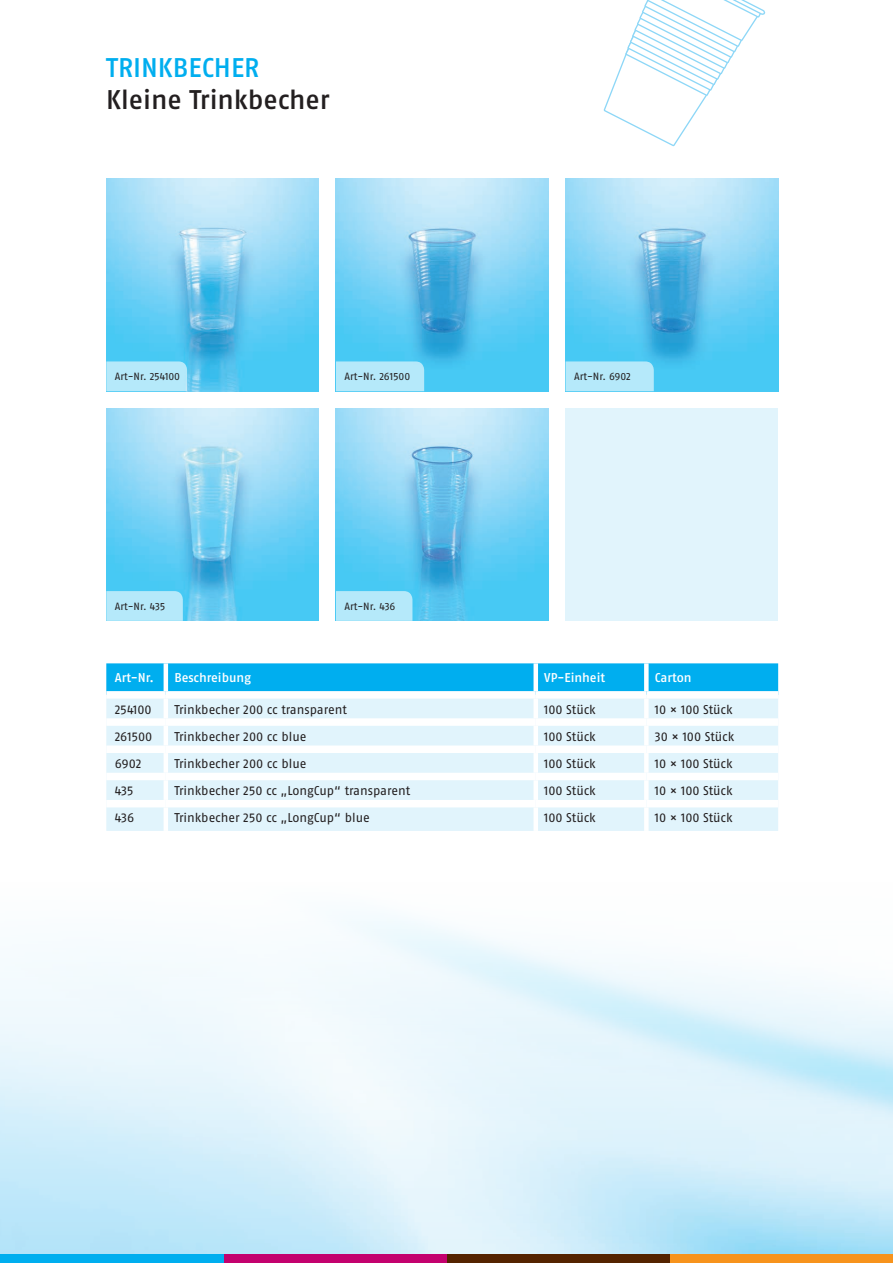
<style>
.page{position:relative;width:893px;height:1263px;background:#fff}
.page>*{position:absolute;margin:0;border:0;box-sizing:border-box;transform-origin:0 0}
.t1{font:27px "Fago No Med Lf";letter-spacing:-.005em;color:#231f20}
.t2{font:27px "Fago No Med Lf";color:#00aeef}
.t3{font:12.75px "Fago No Regular LF";letter-spacing:-.005em;color:#231f20}
.t4{font:12.75px "Fago No Med Lf";letter-spacing:-.005em;color:#fff}
.t5{font:10.5px "Fago No Regular LF";color:#231f20}
.s1{font-family:"Fago No Regular Expert"}
</style>
<div class="page">
<svg style="left:603px;top:0;width:163px;height:146px"></svg>
<img style="left:106px;top:408px;width:213px;height:213px">
<svg style="left:106px;top:591px;width:77px;height:30px;background:#b2e8f9"></svg>
<img style="left:336px;top:408px;width:213px;height:213px">
<svg style="left:336px;top:591px;width:76px;height:30px;background:#b3e8f9"></svg>
<div style="left:670px;top:1254px;width:223px;height:9px;background:#f7931d"></div>
<div style="left:446px;top:1254px;width:224px;height:9px;background:#542300"></div>
<div style="left:223px;top:1254px;width:223px;height:9px;background:#c3016e"></div>
<div style="left:0;top:1254px;width:223px;height:9px;background:#00aeef"></div>
<div style="left:106px;top:663px;width:672px;height:28px;background:#00aeef"></div>
<div style="left:106px;top:699px;width:672px;height:132px;background:#e1f4fc"></div>
<hr style="left:164px;top:663px;width:4px;height:28px;background:#fff">
<div style="left:533px;top:663px;width:5px;height:28px;background:#fff"></div>
<div style="left:644px;top:663px;width:5px;height:28px;background:#fff"></div>
<hr style="left:164px;top:699px;width:4px;height:19px;background:#fff">
<div style="left:533px;top:699px;width:5px;height:19px;background:#fff"></div>
<div style="left:644px;top:699px;width:5px;height:19px;background:#fff"></div>
<hr style="left:164px;top:726px;width:4px;height:19px;background:#fff">
<div style="left:533px;top:726px;width:5px;height:19px;background:#fff"></div>
<div style="left:644px;top:726px;width:5px;height:19px;background:#fff"></div>
<hr style="left:164px;top:753px;width:4px;height:20px;background:#fff">
<div style="left:533px;top:753px;width:5px;height:20px;background:#fff"></div>
<div style="left:644px;top:753px;width:5px;height:20px;background:#fff"></div>
<hr style="left:164px;top:780px;width:4px;height:20px;background:#fff">
<div style="left:533px;top:780px;width:5px;height:20px;background:#fff"></div>
<div style="left:644px;top:780px;width:5px;height:20px;background:#fff"></div>
<hr style="left:164px;top:807px;width:4px;height:24px;background:#fff">
<div style="left:533px;top:807px;width:5px;height:24px;background:#fff"></div>
<div style="left:644px;top:807px;width:5px;height:24px;background:#fff"></div>
<div style="left:106px;top:718px;width:60px;height:8px;background:#fff"></div>
<div style="left:166px;top:718px;width:370px;height:8px;background:#fff"></div>
<div style="left:536px;top:718px;width:110px;height:8px;background:#fff"></div>
<div style="left:646px;top:718px;width:132px;height:8px;background:#fff"></div>
<div style="left:106px;top:745px;width:60px;height:8px;background:#fff"></div>
<div style="left:166px;top:745px;width:370px;height:8px;background:#fff"></div>
<div style="left:536px;top:745px;width:110px;height:8px;background:#fff"></div>
<div style="left:646px;top:745px;width:132px;height:8px;background:#fff"></div>
<div style="left:106px;top:773px;width:60px;height:7px;background:#fff"></div>
<div style="left:166px;top:773px;width:370px;height:7px;background:#fff"></div>
<div style="left:536px;top:773px;width:110px;height:7px;background:#fff"></div>
<div style="left:646px;top:773px;width:132px;height:7px;background:#fff"></div>
<div style="left:106px;top:800px;width:60px;height:7px;background:#fff"></div>
<div style="left:166px;top:800px;width:370px;height:7px;background:#fff"></div>
<div style="left:536px;top:800px;width:110px;height:7px;background:#fff"></div>
<div style="left:646px;top:800px;width:132px;height:7px;background:#fff"></div>
<img style="left:336px;top:179px;width:213px;height:212px">
<div style="left:336px;top:361px;width:88px;height:30px;background:#b5e9fa"></div>
<img style="left:106px;top:179px;width:213px;height:212px">
<div style="left:106px;top:361px;width:81px;height:30px;background:#b5e9fa"></div>
<img style="left:566px;top:179px;width:212px;height:212px">
<div style="left:566px;top:361px;width:88px;height:30px;background:#b5e9fa"></div>
<div style="left:566px;top:408px;width:212px;height:213px;background:#e1f4fc"></div>
<h1 class="t2" style="left:106px;top:52px;width:155px">TRINKBECHER</h1>
<h1 class="t1" style="left:106px;top:84px;width:225px">Kleine Trinkbecher</h1>
<p class="t5" style="left:115px;top:370px;width:67px">Art-Nr. 254100</p>
<p class="t5" style="left:344px;top:370px;width:67px">Art-Nr. 261500</p>
<p class="t5" style="left:574px;top:370px;width:58px">Art-Nr. 6902</p>
<p class="t5" style="left:115px;top:600px;width:52px">Art-Nr. 435</p>
<p class="t5" style="left:344px;top:600px;width:53px">Art-Nr. 436</p>
<p class="t4" style="left:115px;top:670px;width:41px">Art-Nr.</p>
<p class="t4" style="left:174px;top:670px;width:78px">Beschreibung</p>
<p class="t4" style="left:544px;top:670px;width:62px">VP-Einheit</p>
<p class="t4" style="left:655px;top:670px;width:38px">Carton</p>
<p class="t3" style="left:115px;top:702px;width:38px">254100</p>
<p class="t3" style="left:174px;top:702px;width:174px">Trinkbecher 200 cc transparent</p>
<p class="t3" style="left:544px;top:702px;width:53px">100 Stück</p>
<p class="t3" style="left:655px;top:702px;width:79px">10 <span class="s1">+</span> 100 Stück</p>
<p class="t3" style="left:115px;top:729px;width:39px">261500</p>
<p class="t3" style="left:174px;top:729px;width:134px">Trinkbecher 200 cc blue</p>
<p class="t3" style="left:544px;top:729px;width:53px">100 Stück</p>
<p class="t3" style="left:655px;top:729px;width:81px">30 <span class="s1">+</span> 100 Stück</p>
<p class="t3" style="left:115px;top:756px;width:28px">6902</p>
<p class="t3" style="left:174px;top:756px;width:134px">Trinkbecher 200 cc blue</p>
<p class="t3" style="left:544px;top:756px;width:53px">100 Stück</p>
<p class="t3" style="left:655px;top:756px;width:79px">10 <span class="s1">+</span> 100 Stück</p>
<p class="t3" style="left:115px;top:783px;width:20px">435</p>
<p class="t3" style="left:174px;top:783px;width:237px">Trinkbecher 250 cc „LongCup“ transparent</p>
<p class="t3" style="left:544px;top:783px;width:53px">100 Stück</p>
<p class="t3" style="left:655px;top:783px;width:79px">10 <span class="s1">+</span> 100 Stück</p>
<p class="t3" style="left:115px;top:811px;width:21px">436</p>
<p class="t3" style="left:174px;top:811px;width:197px">Trinkbecher 250 cc „LongCup“ blue</p>
<p class="t3" style="left:544px;top:811px;width:53px">100 Stück</p>
<p class="t3" style="left:655px;top:811px;width:79px">10 <span class="s1">+</span> 100 Stück</p>
</div>
